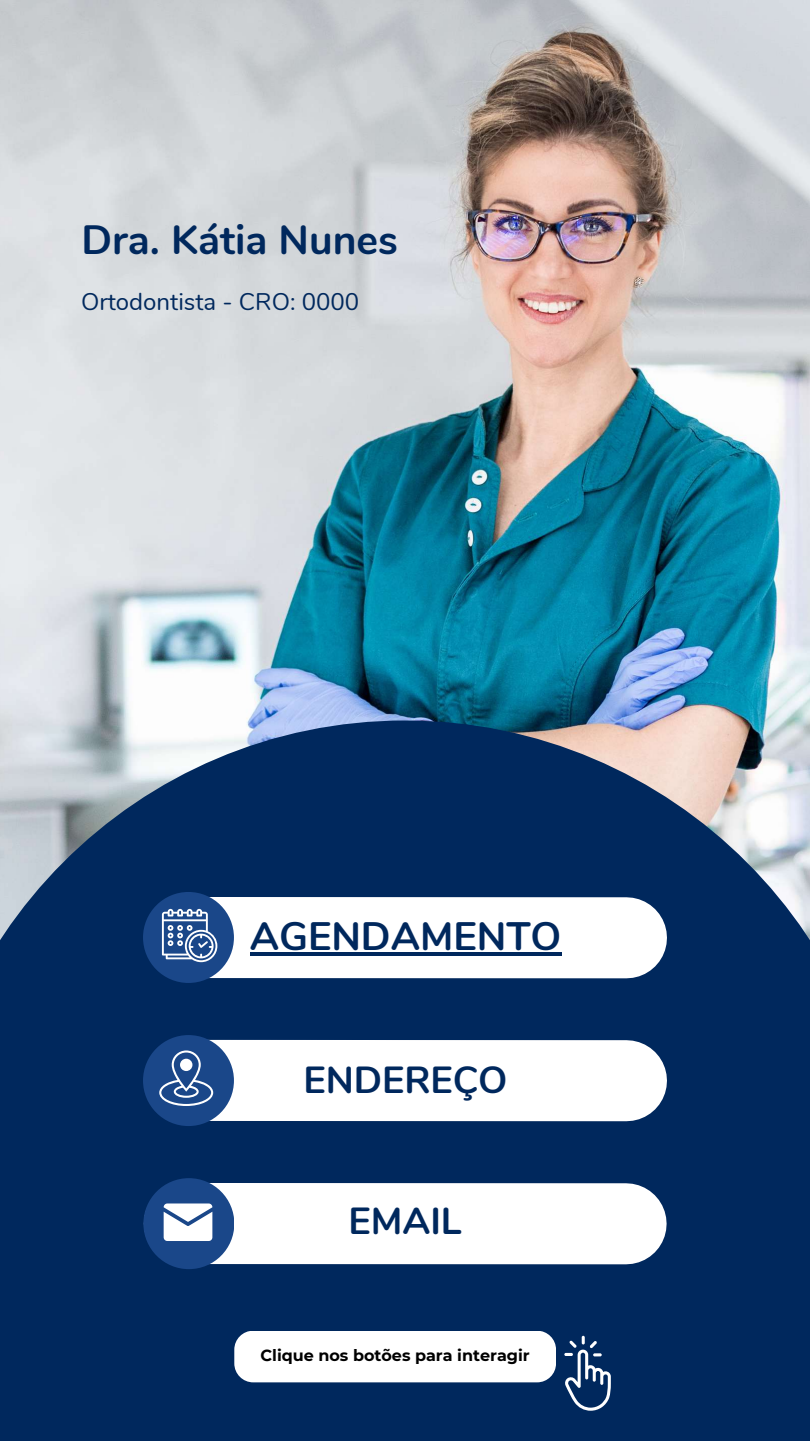
<style>
.page{position:relative;width:810px;height:1441px;background:#fff}
.page>*{position:absolute;margin:0;border:0;box-sizing:border-box;transform-origin:0 0}
.t1{font:700 40.8px "Nunito";color:#00285d}
.t2{font:700 39.6px "Nunito";color:#00285d}
.t3{font:700 37.7px "Nunito";color:#00285d}
.t4{font:24px "Nunito";color:#00285d}
.t5{font:700 16px "Montserrat";color:#000}
</style>
<div class="page">
<img style="left:0;top:0;width:810px;height:720px">
<svg style="left:0;top:720px;width:810px;height:720px;background:#264672"></svg>
<svg style="left:104px;top:856px;width:604px;height:143px"></svg>
<svg style="left:250px;top:951px;width:311px;height:4px"></svg>
<div style="left:143px;top:891px;width:91px;height:91px;background:#1a4789;border-radius:50%"></div>
<svg style="left:162px;top:895px;width:55px;height:67px"></svg>
<svg style="left:104px;top:999px;width:604px;height:162px"></svg>
<div style="left:143px;top:1034px;width:91px;height:91px;background:#1a4789;border-radius:50%"></div>
<svg style="left:159px;top:1050px;width:54px;height:55px"></svg>
<div style="left:180px;top:1058px;width:12px;height:12px;background:#fff;border-radius:50%"></div>
<svg style="left:103px;top:1142px;width:604px;height:162px"></svg>
<div style="left:143px;top:1177px;width:91px;height:91px;background:#1a4789;border-radius:50%"></div>
<svg style="left:164px;top:1203px;width:48px;height:37px;background:#e0e6ef"></svg>
<svg style="left:234px;top:1330px;width:322px;height:51px"></svg>
<svg style="left:564px;top:1335px;width:47px;height:75px;background:#375680"></svg>
<h1 class="t1" style="left:82px;top:212px;width:318px">Dra. Kátia Nunes</h1>
<h3 class="t4" style="left:81px;top:285px;width:280px">Ortodontista - CRO: 0000</h3>
<h2 class="t2" style="left:250px;top:909px;width:313px">AGENDAMENTO</h2>
<h3 class="t3" style="left:304px;top:1054px;width:206px">ENDEREÇO</h3>
<h3 class="t3" style="left:349px;top:1195px;width:115px">EMAIL</h3>
<p class="t5" style="left:260px;top:1345px;width:271px">Clique nos botões para interagir</p>
</div>
